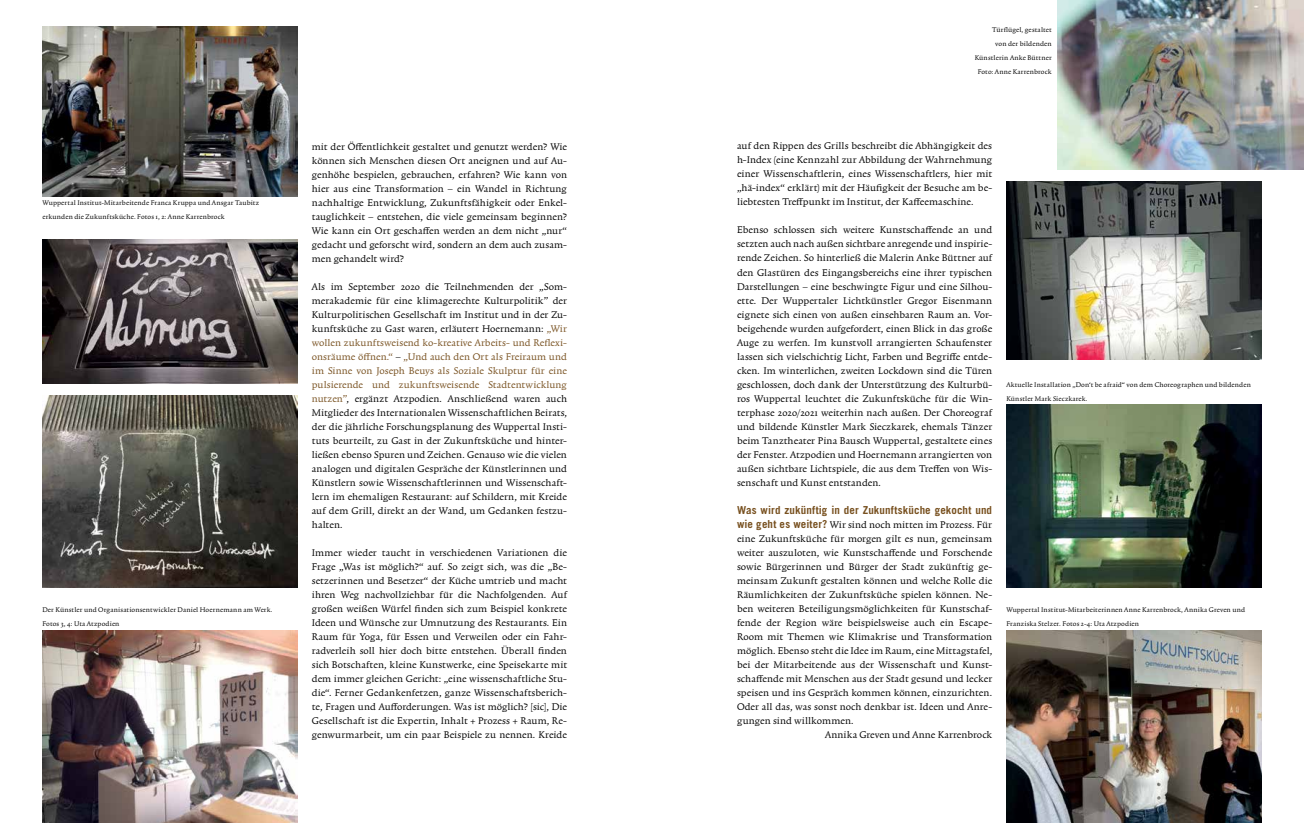
<style>
.page{position:relative;width:1304px;height:823px;background:#fff}
.page>*{position:absolute;margin:0;border:0;box-sizing:border-box;transform-origin:0 0}
.t1{font:11.5px/14px "Trinite No 1";letter-spacing:.01em;color:#000;text-align:justify}
.t2{font:700 11px "Trade Gothic LT Std";letter-spacing:.01em;color:#785120}
.t3{font:8px/14px "Trinite No 1";letter-spacing:.02em;color:#000}
.s1{color:#785120}
.s2{font-family:"Trade Gothic LT Std";font-weight:700;font-size:11px;color:#785120}
</style>
<div class="page">
<img style="left:1006px;top:404px;width:255px;height:183px">
<img style="left:1057px;top:0;width:247px;height:169px">
<img style="left:43px;top:630px;width:255px;height:192px">
<img style="left:43px;top:395px;width:255px;height:192px">
<img style="left:1006px;top:181px;width:255px;height:178px">
<img style="left:1006px;top:630px;width:255px;height:192px">
<img style="left:43px;top:240px;width:255px;height:143px">
<img style="left:43px;top:26px;width:255px;height:170px">
<p class="t3" style="left:43px;top:196px;width:218px">Wuppertal Institut-Mitarbeitende Franca Kruppa und Ansgar Taubitz erkunden die Zukunftsküche. Fotos 1, 2: Anne Karrenbrock</p>
<p class="t3" style="left:43px;top:603px;width:231px">Der Künstler und Organisationsentwickler Daniel Hoernemann am Werk.<br>Fotos 3, 4: Uta Atzpodien</p>
<p class="t1" style="left:312px;top:139px;width:257px">mit der Öffentlichkeit gestaltet und genutzt werden? Wie können sich Menschen diesen Ort aneignen und auf Au&shy;genhöhe bespielen, gebrauchen, erfahren? Wie kann von hier aus eine Transformation – ein Wandel in Richtung nachhaltige Entwicklung, Zukunftsfähigkeit oder Enkel&shy;tauglichkeit – entstehen, die viele gemeinsam beginnen?<br>Wie kann ein Ort geschaffen werden an dem nicht „nur“ gedacht und geforscht wird, sondern an dem auch zusam&shy;men gehandelt wird?</p>
<p class="t1" style="left:312px;top:279px;width:257px">Als im September 2020 die Teilnehmenden der „Som&shy;merakademie für eine klimagerechte Kulturpolitik” der Kulturpolitischen Gesellschaft im Institut und in der Zu&shy;kunftsküche zu Gast waren, erläutert Hoernemann: <span class="s1">„Wir wollen zukunftsweisend ko-kreative Arbeits- und Reflexi&shy;onsräume öffnen.“</span> – <span class="s1">„Und auch den Ort als Freiraum und im Sinne von Joseph Beuys als Soziale Skulptur für eine pulsierende und zukunftsweisende Stadtentwicklung nutzen”</span>, ergänzt Atzpodien. Anschließend waren auch Mitglieder des Internationalen Wissenschaftlichen Beirats, der die jährliche Forschungsplanung des Wuppertal Insti&shy;tuts beurteilt, zu Gast in der Zukunftsküche und hinter&shy;ließen ebenso Spuren und Zeichen. Genauso wie die vielen analogen und digitalen Gespräche der Künstlerinnen und Künstlern sowie Wissenschaftlerinnen und Wissenschaft&shy;lern im ehemaligen Restaurant: auf Schildern, mit Kreide auf dem Grill, direkt an der Wand, um Gedanken festzu&shy;halten.</p>
<p class="t1" style="left:312px;top:545px;width:257px">Immer wieder taucht in verschiedenen Variationen die Frage „Was ist möglich?“ auf. So zeigt sich, was die „Be&shy;setzerinnen und Besetzer“ der Küche umtrieb und macht ihren Weg nachvollziehbar für die Nachfolgenden. Auf großen weißen Würfel finden sich zum Beispiel konkrete Ideen und Wünsche zur Umnutzung des Restaurants. Ein Raum für Yoga, für Essen und Verweilen oder ein Fahr&shy;radverleih soll hier doch bitte entstehen. Überall finden sich Botschaften, kleine Kunstwerke, eine Speisekarte mit dem immer gleichen Gericht: „eine wissenschaftliche Stu&shy;die“. Ferner Gedankenfetzen, ganze Wissenschaftsberich&shy;te, Fragen und Aufforderungen. Was ist möglich? [sic], Die Gesellschaft ist die Expertin, Inhalt + Prozess + Raum, Re&shy;genwurmarbeit, um ein paar Beispiele zu nennen. Kreide</p>
<p class="t3" style="left:975px;top:23px;width:78px;text-align:right">Türflügel, gestaltet<br>von der bildenden<br>Künstlerin Anke Büttner<br>Foto: Anne Karrenbrock</p>
<p class="t1" style="left:737px;top:139px;width:257px">auf den Rippen des Grills beschreibt die Abhängigkeit des h-Index (eine Kennzahl zur Abbildung der Wahrnehmung einer Wissenschaftlerin, eines Wissenschaftlers, hier mit „hä-index“ erklärt) mit der Häufigkeit der Besuche am be&shy;liebtesten Treffpunkt im Institut, der Kaffeemaschine.</p>
<p class="t1" style="left:737px;top:223px;width:257px">Ebenso schlossen sich weitere Kunstschaffende an und setzten auch nach außen sichtbare anregende und inspirie&shy;rende Zeichen. So hinterließ die Malerin Anke Büttner auf den Glastüren des Eingangsbereichs eine ihrer typischen Darstellungen – eine beschwingte Figur und eine Silhou&shy;ette. Der Wuppertaler Lichtkünstler Gregor Eisenmann eignete sich einen von außen einsehbaren Raum an. Vor&shy;beigehende wurden aufgefordert, einen Blick in das große Auge zu werfen. Im kunstvoll arrangierten Schaufenster lassen sich vielschichtig Licht, Farben und Begriffe entde&shy;cken. Im winterlichen, zweiten Lockdown sind die Türen geschlossen, doch dank der Unterstützung des Kulturbü&shy;ros Wuppertal leuchtet die Zukunftsküche für die Win&shy;terphase 2020/2021 weiterhin nach außen. Der Choreograf und bildende Künstler Mark Sieczkarek, ehemals Tänzer beim Tanztheater Pina Bausch Wuppertal, gestaltete eines der Fenster. Atzpodien und Hoernemann arrangierten von außen sichtbare Lichtspiele, die aus dem Treffen von Wis&shy;senschaft und Kunst entstanden.</p>
<p class="t2" style="left:737px;top:503px;width:257px">Was wird zukünftig in der Zukunftsküche gekocht und</p>
<p class="t1" style="left:737px;top:517px;width:257px"><span class="s2">wie geht es weiter?</span> Wir sind noch mitten im Prozess. Für</p>
<p class="t1" style="left:737px;top:531px;width:257px">eine Zukunftsküche für morgen gilt es nun, gemeinsam</p>
<p class="t1" style="left:737px;top:545px;width:257px">weiter auszuloten, wie Kunstschaffende und Forschende</p>
<p class="t1" style="left:737px;top:559px;width:257px">sowie Bürgerinnen und Bürger der Stadt zukünftig ge-</p>
<p class="t1" style="left:737px;top:573px;width:257px">meinsam Zukunft gestalten können und welche Rolle die</p>
<p class="t1" style="left:737px;top:587px;width:257px">Räumlichkeiten der Zukunftsküche spielen können. Ne-</p>
<p class="t1" style="left:737px;top:601px;width:257px">ben weiteren Beteiligungsmöglichkeiten für Kunstschaf-</p>
<p class="t1" style="left:737px;top:615px;width:257px">fende der Region wäre beispielsweise auch ein Escape-</p>
<p class="t1" style="left:737px;top:629px;width:257px">Room mit Themen wie Klimakrise und Transformation</p>
<p class="t1" style="left:737px;top:643px;width:257px">möglich. Ebenso steht die Idee im Raum, eine Mittagstafel,</p>
<p class="t1" style="left:737px;top:657px;width:257px">bei der Mitarbeitende aus der Wissenschaft und Kunst-</p>
<p class="t1" style="left:737px;top:671px;width:257px">schaffende mit Menschen aus der Stadt gesund und lecker</p>
<p class="t1" style="left:737px;top:685px;width:257px">speisen und ins Gespräch kommen können, einzurichten.</p>
<p class="t1" style="left:737px;top:699px;width:257px">Oder all das, was sonst noch denkbar ist. Ideen und Anre-</p>
<p class="t1" style="left:737px;top:713px;width:118px">gungen sind willkommen.</p>
<p class="t1" style="left:825px;top:727px;width:169px">Annika Greven und Anne Karrenbrock</p>
<p class="t3" style="left:1006px;top:378px;width:246px">Aktuelle Installation „Don‘t be afraid“ von dem Choreographen und bildenden<br>Künstler Mark Sieczkarek.</p>
<p class="t3" style="left:1006px;top:603px;width:240px">Wuppertal Institut-Mitarbeiterinnen Anne Karrenbrock, Annika Greven und<br>Franziska Stelzer. Fotos 2-4: Uta Atzpodien</p>
</div>
